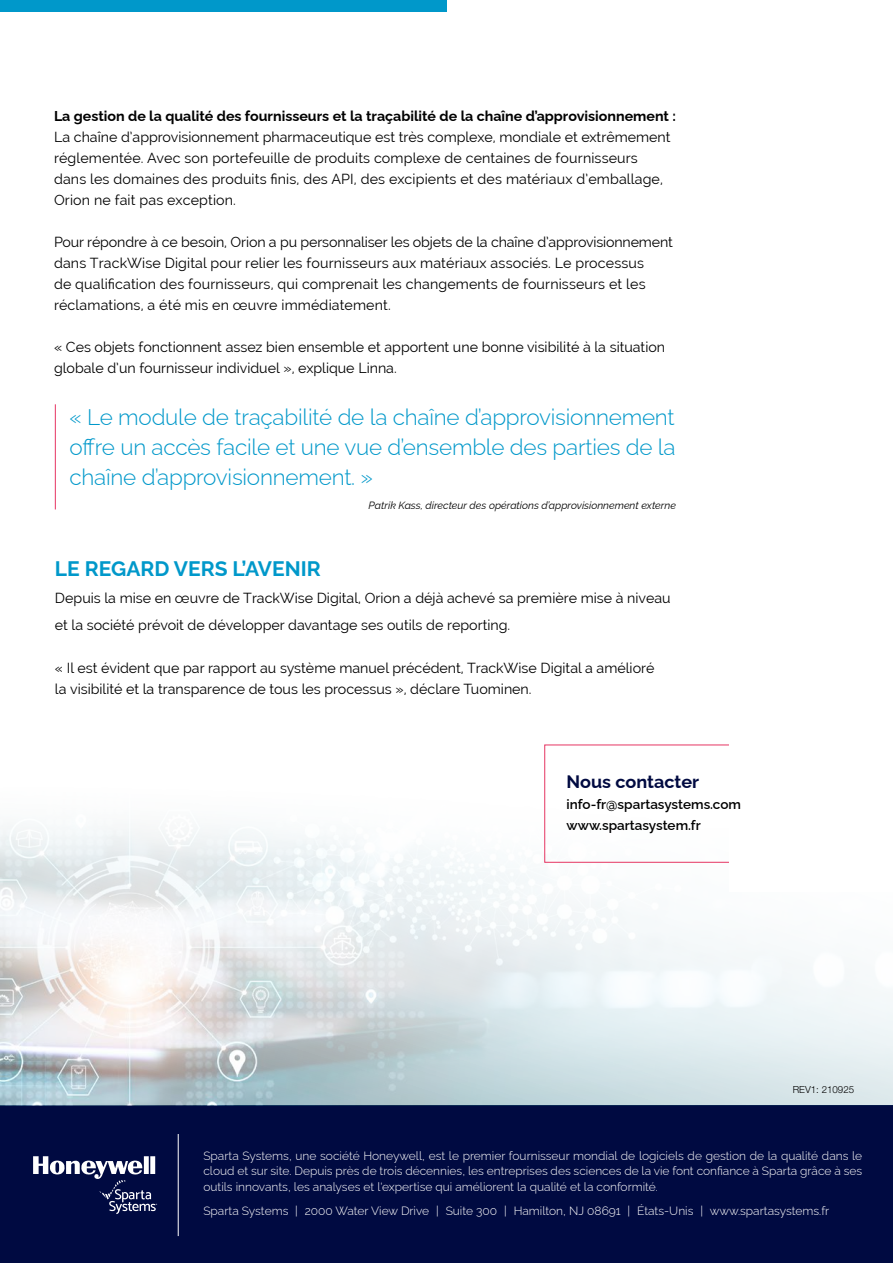
<style>
.page{position:relative;width:893px;height:1263px;background:#fff}
.page>*{position:absolute;margin:0;border:0;box-sizing:border-box;transform-origin:0 0}
.Callout{font:300 22.5px/30px "Raleway";letter-spacing:-.01em;color:#0098ca;text-align:justify}
.t1{font:700 21px "Raleway";color:#0098ca}
.t2{font:700 18px "Raleway";color:#000a41}
.Bodycopy{font:14.25px/21px "Raleway";color:#000}
.t3{font:600 13.5px "Raleway";color:#000}
.t4{font:300 12px/15.8px "Raleway";color:#fff;text-align:justify}
.t5{font:italic 100 10.5px "Raleway";color:#000}
.Bodycopy-2{font:300 9.75px "Helvetica Neue";color:#000}
.s1{font-weight:700}
</style>
<div class="page">
<div style="left:0;top:1105px;width:893px;height:158px;background:#000a41"></div>
<svg style="left:33px;top:1156px;width:124px;height:58px"></svg>
<hr style="left:178px;top:1134px;width:1px;height:102px;background:#fff">
<div style="left:0;top:0;width:446px;height:12px;background:#0098ca"></div>
<hr style="left:55px;top:404px;width:1px;height:105px;background:#e63562">
<img style="left:0;top:825px;width:893px;height:281px">
<svg style="left:544px;top:744px;width:186px;height:119px"></svg>
<div style="left:730px;top:716px;width:163px;height:176px;background:#fff"></div>
<p class="Bodycopy" style="left:54px;top:106px;width:623px"><span class="s1">La gestion de la qualité des fournisseurs et la traçabilité de la chaîne d’approvisionnement :<br></span>La chaîne d’approvisionnement pharmaceutique est très complexe, mondiale et extrêmement réglementée. Avec son portefeuille de produits complexe de centaines de fournisseurs<br>dans les domaines des produits finis, des API, des excipients et des matériaux d’emballage, Orion ne fait pas exception.</p>
<p class="Bodycopy" style="left:54px;top:232px;width:620px">Pour répondre à ce besoin, Orion a pu personnaliser les objets de la chaîne d’approvisionnement dans TrackWise Digital pour relier les fournisseurs aux matériaux associés. Le processus<br>de qualification des fournisseurs, qui comprenait les changements de fournisseurs et les réclamations, a été mis en œuvre immédiatement.</p>
<p class="Bodycopy" style="left:54px;top:337px;width:613px">« Ces objets fonctionnent assez bien ensemble et apportent une bonne visibilité à la situation globale d’un fournisseur individuel », explique Linna.</p>
<p class="Callout" style="left:69px;top:400px;width:608px">« Le module de traçabilité de la chaîne d’approvisionnement offre un accès facile et une vue d’ensemble des parties de la chaîne d’approvisionnement. »</p>
<p class="t5" style="left:369px;top:497px;width:309px">Patrik Kass, directeur des opérations d’approvisionnement externe</p>
<p class="t1" style="left:55px;top:552px;width:267px">LE REGARD VERS L’AVENIR</p>
<p class="Bodycopy" style="left:55px;top:585px;width:617px;line-height:27px">Depuis la mise en œuvre de TrackWise Digital, Orion a déjà achevé sa première mise à niveau et la société prévoit de développer davantage ses outils de reporting.</p>
<p class="Bodycopy" style="left:55px;top:657px;width:601px">« Il est évident que par rapport au système manuel précédent, TrackWise Digital a amélioré la visibilité et la transparence de tous les processus », déclare Tuominen.</p>
<p class="t2" style="left:567px;top:767px;width:134px">Nous contacter</p>
<p class="t3" style="left:567px;top:793px;width:176px">info-fr@spartasystems.com</p>
<p class="t3" style="left:567px;top:814px;width:136px">www.spartasystem.fr</p>
<p class="Bodycopy-2" style="left:793px;top:1084px;width:63px">REV1: 210925</p>
<p class="t4" style="left:203px;top:1146px;width:660px">Sparta Systems, une société Honeywell, est le premier fournisseur mondial de logiciels de gestion de la qualité dans le cloud et sur site. Depuis près de trois décennies, les entreprises des sciences de la vie font confiance à Sparta grâce à ses outils innovants, les analyses et l'expertise qui améliorent la qualité et la conformité.</p>
<p class="t4" style="left:203px;top:1202px;width:627px">Sparta Systems | 2000 Water View Drive | Suite 300 | Hamilton, NJ 08691 | États-Unis | www.spartasystems.fr</p>
</div>
